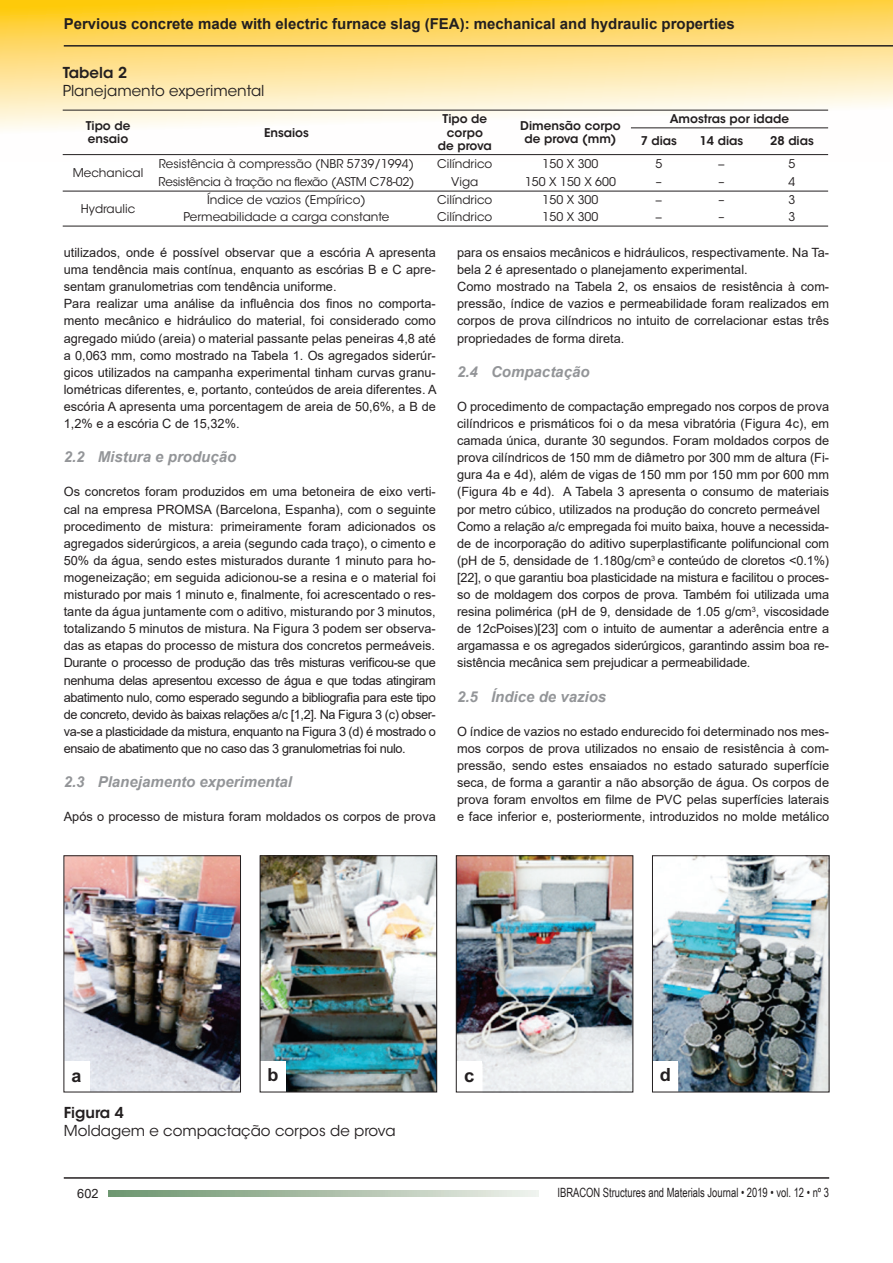
<style>
.page{position:relative;width:893px;height:1263px;background:#fff}
.page>*{position:absolute;margin:0;border:0;box-sizing:border-box;transform-origin:0 0}
.t1{font:700 18.45px "Arial";color:#231f20}
.t2{font:700 18.15px "Arial";color:#231f20}
.t3{font:700 18px "Arial";color:#231f20}
.t4{font:700 15px "Arial";color:#231f20}
.t5{font:italic 700 15px "Arial";color:#939598}
.t6{font:15px "ITC Avant Garde Std";color:#231f20}
.t7{font:600 15px "ITC Avant Garde Std";color:#231f20}
.t8{font:12.75px/17.1px "Arial";color:#231f20}
.t9{font:12.75px "Arial Narrow";color:#231f20;scale:.9 1}
.t10{font:12px "ITC Avant Garde Std";color:#231f20}
.t11{font:600 12px/13.5px "ITC Avant Garde Std";color:#231f20}
.t12{font:12px "ITC Avant Garde Std";letter-spacing:-.02em;color:#231f20}
</style>
<div class="page">
<svg style="left:0;top:0;width:893px;height:156px"></svg>
<hr style="left:64px;top:1177px;width:765px;height:2px;background:#231f20">
<hr style="left:64px;top:45px;width:829px;height:2px;background:#231f20">
<svg style="left:108px;top:1190px;width:431px;height:6px;background:#acc0aa"></svg>
<img style="left:66px;top:858px;width:173px;height:232px">
<div style="left:64px;top:1062px;width:25px;height:30px;background:#fff"></div>
<div style="left:64px;top:856px;width:177px;height:236px;border:1px solid #231f20"></div>
<img style="left:458px;top:858px;width:173px;height:232px">
<div style="left:457px;top:1061px;width:25px;height:31px;background:#fff"></div>
<div style="left:456px;top:856px;width:177px;height:236px;border:1px solid #231f20"></div>
<img style="left:262px;top:858px;width:173px;height:232px">
<div style="left:260px;top:1061px;width:26px;height:30px;background:#fff"></div>
<div style="left:260px;top:856px;width:177px;height:236px;border:1px solid #231f20"></div>
<img style="left:654px;top:858px;width:173px;height:232px">
<div style="left:653px;top:1061px;width:25px;height:30px;background:#fff"></div>
<div style="left:652px;top:856px;width:177px;height:236px;border:1px solid #231f20"></div>
<hr style="left:63px;top:110px;width:765px;height:1px;background:#231f20">
<hr style="left:631px;top:127px;width:197px;height:1px;background:#231f20">
<hr style="left:63px;top:154px;width:765px;height:1px;background:#231f20">
<hr style="left:63px;top:191px;width:765px;height:1px;background:#231f20">
<hr style="left:63px;top:226px;width:765px;height:1px;background:#231f20">
<p class="t4" style="left:64px;top:13px;width:673px">Pervious concrete made with electric furnace slag (FEA): mechanical and hydraulic properties</p>
<p class="t7" style="left:63px;top:63px;width:66px">Tabela 2</p>
<p class="t6" style="left:63px;top:81px;width:203px">Planejamento experimental</p>
<p class="t11" style="left:86px;top:119px;width:46px">Tipo de ensaio</p>
<p class="t11" style="left:264px;top:125px;width:46px">Ensaios</p>
<p class="t11" style="left:438px;top:112px;width:56px;text-align:center">Tipo de corpo de prova</p>
<p class="t11" style="left:520px;top:119px;width:102px;text-align:center">Dimensão corpo de prova (mm)</p>
<p class="t11" style="left:641px;top:108px;width:150px;line-height:22.2px;text-indent:29px">Amostras por idade<br>7 dias</p>
<p class="t11" style="left:700px;top:134px;width:45px">14 dias</p>
<p class="t11" style="left:770px;top:134px;width:45px">28 dias</p>
<p class="t10" style="left:73px;top:165px;width:72px">Mechanical</p>
<p class="t10" style="left:81px;top:201px;width:56px">Hydraulic</p>
<p class="t10" style="left:159px;top:157px;width:257px">Resistência à compressão (NBR 5739/1994)</p>
<p class="t10" style="left:437px;top:157px;width:57px">Cilíndrico</p>
<p class="t10" style="left:543px;top:157px;width:57px">150 X 300</p>
<p class="t10" style="left:655px;top:157px;width:8px">5</p>
<p class="t10" style="left:718px;top:157px;width:9px">−</p>
<p class="t10" style="left:789px;top:157px;width:8px">5</p>
<p class="t12" style="left:159px;top:175px;width:257px">Resistência à tração na flexão (ASTM C78-02)</p>
<p class="t10" style="left:451px;top:175px;width:29px">Viga</p>
<p class="t10" style="left:525px;top:175px;width:92px">150 X 150 X 600</p>
<p class="t10" style="left:656px;top:175px;width:7px">–</p>
<p class="t10" style="left:718px;top:175px;width:7px">–</p>
<p class="t10" style="left:789px;top:175px;width:8px">4</p>
<p class="t10" style="left:207px;top:192px;width:160px">Índice de vazios (Empírico)</p>
<p class="t10" style="left:437px;top:192px;width:57px">Cilíndrico</p>
<p class="t10" style="left:543px;top:192px;width:57px">150 X 300</p>
<p class="t10" style="left:655px;top:192px;width:9px">−</p>
<p class="t10" style="left:718px;top:192px;width:7px">–</p>
<p class="t10" style="left:789px;top:192px;width:8px">3</p>
<p class="t10" style="left:183px;top:210px;width:208px">Permeabilidade a carga constante</p>
<p class="t10" style="left:437px;top:210px;width:57px">Cilíndrico</p>
<p class="t10" style="left:543px;top:210px;width:57px">150 X 300</p>
<p class="t10" style="left:655px;top:210px;width:9px">−</p>
<p class="t10" style="left:718px;top:210px;width:7px">–</p>
<p class="t10" style="left:789px;top:210px;width:8px">3</p>
<p class="t8" style="left:64px;top:244px;width:374px">utilizados, onde é possível observar que a escória A apresenta uma tendência mais contínua, enquanto as escórias B e C apre&shy;sentam granulometrias com tendência uniforme.<br>Para realizar uma análise da influência dos finos no comporta&shy;mento mecânico e hidráulico do material, foi considerado como agregado miúdo (areia) o material passante pelas peneiras 4,8 até a 0,063 mm, como mostrado na Tabela 1. Os agregados siderúr&shy;gicos utilizados na campanha experimental tinham curvas granu&shy;lométricas diferentes, e, portanto, conteúdos de areia diferentes. A escória A apresenta uma porcentagem de areia de 50,6%, a B de 1,2% e a escória C de 15,32%.</p>
<p class="t5" style="left:64px;top:447px;width:174px">2.2 Mistura e produção</p>
<p class="t8" style="left:64px;top:483px;width:374px;text-align:justify">Os concretos foram produzidos em uma betoneira de eixo verti&shy;cal na empresa PROMSA (Barcelona, Espanha), com o seguinte procedimento de mistura: primeiramente foram adicionados os agregados siderúrgicos, a areia (segundo cada traço), o cimento e 50% da água, sendo estes misturados durante 1 minuto para ho&shy;mogeneização; em seguida adicionou-se a resina e o material foi misturado por mais 1 minuto e, finalmente, foi acrescentado o res&shy;tante da água juntamente com o aditivo, misturando por 3 minutos, totalizando 5 minutos de mistura. Na Figura 3 podem ser observa&shy;das as etapas do processo de mistura dos concretos permeáveis.<br>Durante o processo de produção das três misturas verificou-se que nenhuma delas apresentou excesso de água e que todas atingiram abatimento nulo, como esperado segundo a bibliografia para este tipo de concreto, devido às baixas relações a/c [1,2]. Na Figura 3 (c) obser&shy;va-se a plasticidade da mistura, enquanto na Figura 3 (d) é mostrado o ensaio de abatimento que no caso das 3 granulometrias foi nulo.</p>
<p class="t5" style="left:64px;top:772px;width:230px">2.3 Planejamento experimental</p>
<p class="t8" style="left:64px;top:808px;width:374px">Após o processo de mistura foram moldados os corpos de prova</p>
<p class="t8" style="left:457px;top:244px;width:374px">para os ensaios mecânicos e hidráulicos, respectivamente. Na Ta&shy;bela 2 é apresentado o planejamento experimental.<br>Como mostrado na Tabela 2, os ensaios de resistência à com&shy;pressão, índice de vazios e permeabilidade foram realizados em corpos de prova cilíndricos no intuito de correlacionar estas três propriedades de forma direta.</p>
<p class="t5" style="left:457px;top:361px;width:134px">2.4 Compactação</p>
<p class="t8" style="left:457px;top:398px;width:374px">O procedimento de compactação empregado nos corpos de prova cilíndricos e prismáticos foi o da mesa vibratória (Figura 4c), em camada única, durante 30 segundos. Foram moldados corpos de prova cilíndricos de 150 mm de diâmetro por 300 mm de altura (Fi&shy;gura 4a e 4d), além de vigas de 150 mm por 150 mm por 600 mm (Figura 4b e 4d). A Tabela 3 apresenta o consumo de materiais por metro cúbico, utilizados na produção do concreto permeável Como a relação a/c empregada foi muito baixa, houve a necessida&shy;de de incorporação do aditivo superplastificante polifuncional com (pH de 5, densidade de 1.180g/cm<sup>3</sup> e conteúdo de cloretos &lt;0.1%) [22], o que garantiu boa plasticidade na mistura e facilitou o proces&shy;so de moldagem dos corpos de prova. Também foi utilizada uma resina polimérica (pH de 9, densidade de 1.05 g/cm<sup>3</sup>, viscosidade de 12cPoises)[23] com o intuito de aumentar a aderência entre a argamassa e os agregados siderúrgicos, garantindo assim boa re&shy;sistência mecânica sem prejudicar a permeabilidade.</p>
<p class="t5" style="left:457px;top:686px;width:151px">2.5 Índice de vazios</p>
<p class="t8" style="left:457px;top:723px;width:374px;text-align:justify">O índice de vazios no estado endurecido foi determinado nos mes&shy;mos corpos de prova utilizados no ensaio de resistência à com&shy;pressão, sendo estes ensaiados no estado saturado superfície seca, de forma a garantir a não absorção de água. Os corpos de prova foram envoltos em filme de PVC pelas superfícies laterais e face inferior e, posteriormente, introduzidos no molde metálico</p>
<h3 class="t3" style="left:72px;top:1062px;width:11px">a</h3>
<h3 class="t3" style="left:268px;top:1062px;width:12px">b</h3>
<h1 class="t1" style="left:464px;top:1062px;width:12px">c</h1>
<h2 class="t2" style="left:660px;top:1061px;width:13px">d</h2>
<p class="t7" style="left:64px;top:1102px;width:62px">Figura 4</p>
<p class="t6" style="left:64px;top:1121px;width:333px">Moldagem e compactação corpos de prova</p>
<p class="t8" style="left:77px;top:1185px;width:23px">602</p>
<p class="t9" style="left:557px;top:1183px;width:303px">IBRACON Structures and Materials Journal • 2019 • vol. 12 • nº 3</p>
</div>
